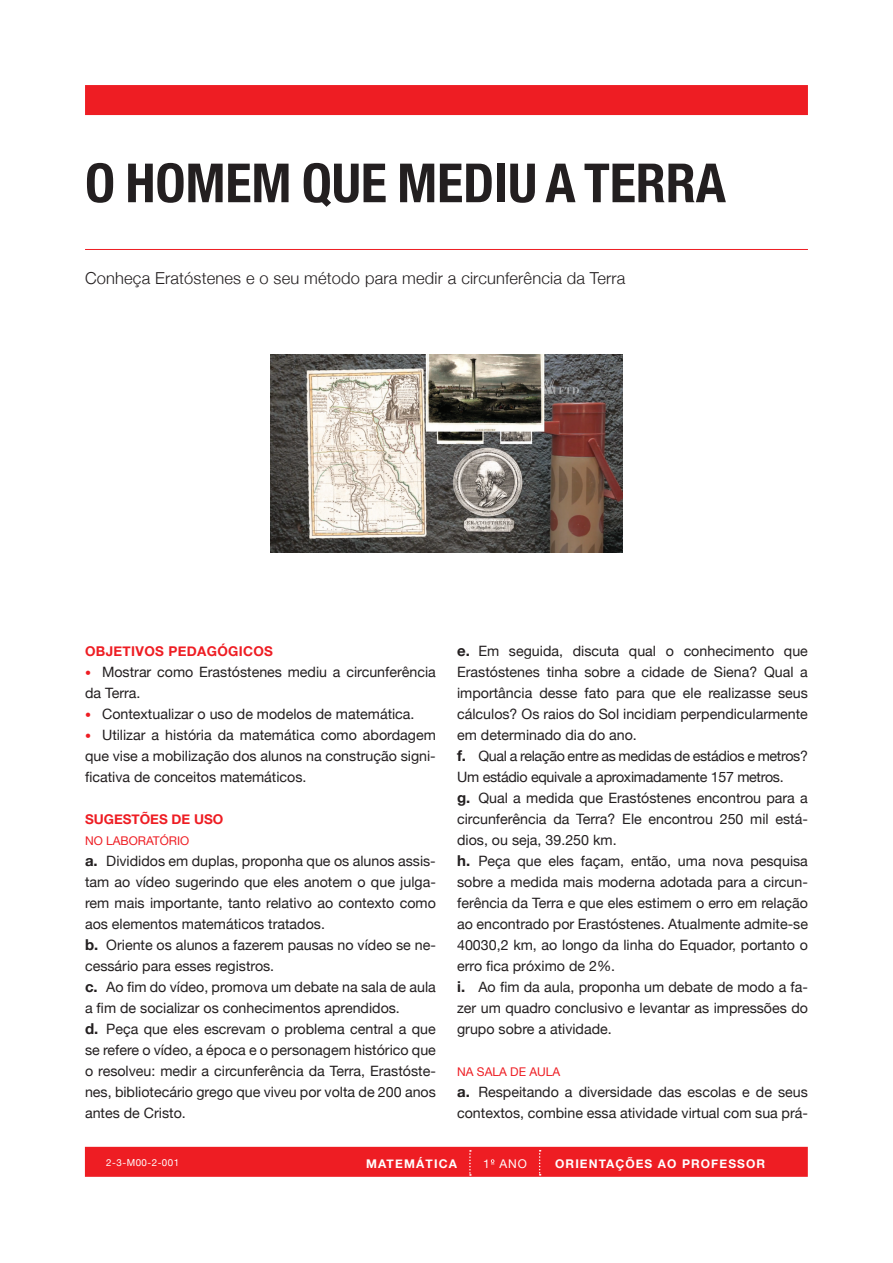
<style>
.page{position:relative;width:893px;height:1263px;background:#fff}
.page>*{position:absolute;margin:0;border:0;box-sizing:border-box;transform-origin:0 0}
.t1{font:700 condensed 54px "Helvetica Neue";color:#231f20}
.t2{font:300 16.5px "Helvetica Neue";letter-spacing:.01em;color:#231f20}
.t3{font:14.25px/21px "Helvetica Neue";color:#231f20}
.t4{font:700 13.5px "Helvetica Neue";letter-spacing:.025em;color:#ee1d23}
.t5{font:700 13.5px "Helvetica Neue";color:#ee1d23}
.t6{font:700 12px "Helvetica Neue";letter-spacing:.09em;color:#fff}
.t7{font:12px "Helvetica Neue";color:#ee1d23}
.t8{font:12px "Helvetica Neue";color:#fff}
.t9{font:9.75px "Helvetica Neue";letter-spacing:.05em;color:#fff}
.s1{font-size:12px;color:#ee1d23}
.s2{font-weight:700;font-size:15px}
</style>
<div class="page">
<div style="left:85px;top:1147px;width:723px;height:30px;background:#ee1d23"></div>
<svg style="left:539px;top:1150px;width:2px;height:25px"></svg>
<svg style="left:469px;top:1150px;width:2px;height:26px"></svg>
<svg style="left:491px;top:1159px;width:3px;height:5px"></svg>
<div style="left:85px;top:85px;width:723px;height:30px;background:#ee1d23"></div>
<hr style="left:85px;top:249px;width:723px;height:1px;background:#ee1d23">
<img style="left:271px;top:354px;width:351px;height:198px">
<h1 class="t1" style="left:85px;top:150px;width:642px">O HOMEM QUE MEDIU A TERRA</h1>
<p class="t2" style="left:85px;top:268px;width:542px">Conheça Eratóstenes e o seu método para medir a circunferência da Terra</p>
<p class="t4" style="left:85px;top:643px;width:190px">OBJETIVOS PEDAGÓGICOS</p>
<p class="t3" style="left:85px;top:662px;width:352px"><span class="s1">•</span> Mostrar como Erastóstenes mediu a circunferência da Terra.</p>
<p class="t3" style="left:85px;top:704px;width:331px"><span class="s1">•</span> Contextualizar o uso de modelos de matemática.</p>
<p class="t3" style="left:85px;top:725px;width:352px;text-align:justify"><span class="s1">•</span> Utilizar a história da matemática como abordagem que vise a mobilização dos alunos na construção signi&shy;ficativa de conceitos matemáticos.</p>
<p class="t5" style="left:85px;top:811px;width:140px">SUGESTÕES DE USO</p>
<p class="t7" style="left:85px;top:834px;width:106px">No laboratório</p>
<p class="t3" style="left:85px;top:851px;width:352px"><span class="s2">A.</span> Divididos em duplas, proponha que os alunos assis&shy;tam ao vídeo sugerindo que eles anotem o que julga&shy;rem mais importante, tanto relativo ao contexto como aos elementos matemáticos tratados.<br><span class="s2">B.</span> Oriente os alunos a fazerem pausas no vídeo se ne&shy;cessário para esses registros.<br><span class="s2">C.</span> Ao fim do vídeo, promova um debate na sala de aula a fim de socializar os conhecimentos aprendidos.<br><span class="s2">D.</span> Peça que eles escrevam o problema central a que se refere o vídeo, a época e o personagem histórico que o resolveu: medir a circunferência da Terra, Erastóste&shy;nes, bibliotecário grego que viveu por volta de 200 anos antes de Cristo.</p>
<p class="t3" style="left:457px;top:641px;width:352px"><span class="s2">E.</span> Em seguida, discuta qual o conhecimento que Erastóstenes tinha sobre a cidade de Siena? Qual a importância desse fato para que ele realizasse seus cálculos? Os raios do Sol incidiam perpendicularmente em determinado dia do ano.<br><span class="s2">F.</span> Qual a relação entre as medidas de estádios e metros?<br>Um estádio equivale a aproximadamente 157 metros.<br><span class="s2">G.</span> Qual a medida que Erastóstenes encontrou para a circunferência da Terra? Ele encontrou 250 mil está&shy;dios, ou seja, 39.250 km.<br><span class="s2">H.</span> Peça que eles façam, então, uma nova pesquisa sobre a medida mais moderna adotada para a circun&shy;ferência da Terra e que eles estimem o erro em relação ao encontrado por Erastóstenes. Atualmente admite-se 40030,2 km, ao longo da linha do Equador, portanto o erro fica próximo de 2%.<br><span class="s2">I.</span> Ao fim da aula, proponha um debate de modo a fa&shy;zer um quadro conclusivo e levantar as impressões do grupo sobre a atividade.</p>
<p class="t7" style="left:457px;top:1065px;width:105px">Na sala de aula</p>
<p class="t3" style="left:457px;top:1082px;width:352px"><span class="s2">A.</span> Respeitando a diversidade das escolas e de seus contextos, combine essa atividade virtual com sua prá-</p>
<p class="t9" style="left:106px;top:1157px;width:74px">2-3-M00-2-001</p>
<p class="t6" style="left:366px;top:1157px;width:92px">MATEMÁTICA</p>
<p class="t8" style="left:483px;top:1157px;width:45px">1 ano</p>
<p class="t6" style="left:555px;top:1156px;width:211px">ORIENTAÇÕES AO PROFESSOR</p>
</div>
